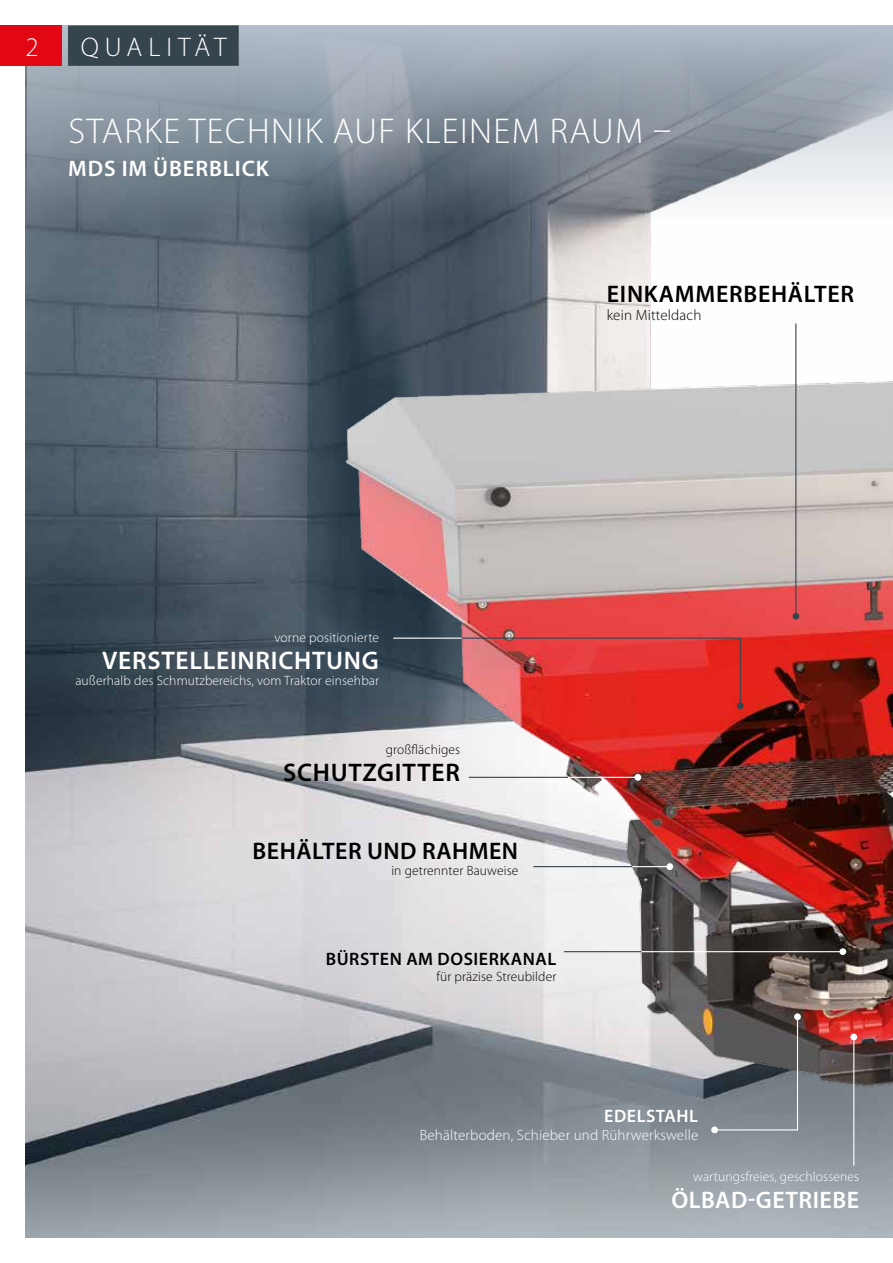
<style>
.page{position:relative;width:893px;height:1263px;background:#fff}
.page>*{position:absolute;margin:0;border:0;box-sizing:border-box;transform-origin:0 0}
.t1{font:300 36px "Myriad Pro";letter-spacing:.04em;color:#fff}
.t2{font:300 27px "Myriad Pro";letter-spacing:.22em;color:#fff}
.t3{font:600 25.5px "Myriad Pro";letter-spacing:.03em;color:#fff}
.t4{font:600 25.5px "Myriad Pro";letter-spacing:.03em;color:#000}
.t5{font:600 24px "Myriad Pro";letter-spacing:.025em;color:#000}
.t6{font:600 24px "Myriad Pro";letter-spacing:.02em;color:#fff}
.t7{font:600 22.5px "Myriad Pro";letter-spacing:.04em;color:#fff}
.t8{font:600 18px "Myriad Pro";letter-spacing:.03em;color:#000}
.t9{font:600 18px "Myriad Pro";letter-spacing:.03em;color:#fff}
.t10{font:300 15px "Myriad Pro";letter-spacing:.01em;color:#fff}
.t11{font:300 15px "Myriad Pro";letter-spacing:.01em;color:#000}
.t12{font:300 13.5px "Myriad Pro";letter-spacing:.01em;color:#fff}
.t13{font:300 13.5px "Myriad Pro";letter-spacing:.01em;color:#000}
</style>
<div class="page">
<img style="left:26px;top:66px;width:867px;height:1171px">
<svg style="left:27px;top:26px;width:866px;height:196px;background:#909aa5"></svg>
<img style="left:326px;top:349px;width:567px;height:757px">
<div style="left:68px;top:25px;width:171px;height:41px;background:#36444e"></div>
<div style="left:0;top:26px;width:62px;height:40px;background:#e30613"></div>
<hr style="left:631px;top:866px;width:39px;height:1px;background:#fff">
<div style="left:666px;top:863px;width:7px;height:7px;background:#fff;border-radius:50%"></div>
<hr style="left:641px;top:951px;width:202px;height:1px;background:#fff">
<div style="left:839px;top:948px;width:7px;height:7px;background:#fff;border-radius:50%"></div>
<svg style="left:713px;top:1016px;width:86px;height:115px;background:#666a6e"></svg>
<div style="left:711px;top:1126px;width:7px;height:7px;background:#fff;border-radius:50%"></div>
<div style="left:794px;top:1013px;width:7px;height:7px;background:#fff;border-radius:50%"></div>
<hr style="left:795px;top:323px;width:1px;height:293px;background:#36444e">
<div style="left:792px;top:613px;width:7px;height:7px;background:#36444e;border-radius:50%"></div>
<hr style="left:853px;top:1037px;width:1px;height:128px;background:#fff">
<div style="left:850px;top:1034px;width:7px;height:6px;background:#fff;border-radius:50%"></div>
<hr style="left:564px;top:951px;width:77px;height:1px;background:#36444e">
<hr style="left:533px;top:866px;width:99px;height:1px;background:#36444e">
<hr style="left:560px;top:777px;width:78px;height:1px;background:#fff">
<div style="left:634px;top:774px;width:7px;height:7px;background:#fff;border-radius:50%"></div>
<hr style="left:469px;top:777px;width:99px;height:1px;background:#36444e">
<svg style="left:459px;top:637px;width:282px;height:70px;background:#db3d3b"></svg>
<div style="left:737px;top:702px;width:7px;height:7px;background:#36444e;border-radius:50%"></div>
<hr style="left:393px;top:638px;width:69px;height:1px;background:#fff">
<h2 class="t2" style="left:26px;top:32px;width:15px">2</h2>
<h2 class="t2" style="left:81px;top:32px;width:148px">QUALITÄT</h2>
<h1 class="t1" style="left:68px;top:111px;width:604px">STARKE TECHNIK AUF KLEINEM RAUM –</h1>
<h3 class="t7" style="left:68px;top:154px;width:202px">MDS IM ÜBERBLICK</h3>
<h3 class="t5" style="left:607px;top:279px;width:249px">EINKAMMERBEHÄLTER</h3>
<p class="t11" style="left:607px;top:307px;width:96px">kein Mitteldach</p>
<p class="t12" style="left:274px;top:630px;width:106px">vorne positionierte</p>
<h3 class="t3" style="left:102px;top:644px;width:278px">VERSTELLEINRICHTUNG</h3>
<p class="t12" style="left:75px;top:673px;width:305px">außerhalb des Schmutzbereichs, vom Traktor einsehbar</p>
<p class="t13" style="left:386px;top:742px;width:76px">großflächiges</p>
<h3 class="t4" style="left:283px;top:756px;width:178px">SCHUTZGITTER</h3>
<h3 class="t5" style="left:253px;top:835px;width:267px">BEHÄLTER UND RAHMEN</h3>
<p class="t13" style="left:391px;top:863px;width:129px">in getrennter Bauweise</p>
<h3 class="t8" style="left:326px;top:947px;width:232px">BÜRSTEN AM DOSIERKANAL</h3>
<p class="t13" style="left:436px;top:969px;width:121px">für präzise Streubilder</p>
<h3 class="t9" style="left:604px;top:1104px;width:95px">EDELSTAHL</h3>
<p class="t10" style="left:420px;top:1127px;width:280px">Behälterboden, Schieber und Rührwerkswelle</p>
<p class="t12" style="left:693px;top:1169px;width:168px">wartungsfreies, geschlossenes</p>
<h3 class="t6" style="left:671px;top:1185px;width:189px">ÖLBAD-GETRIEBE</h3>
</div>
